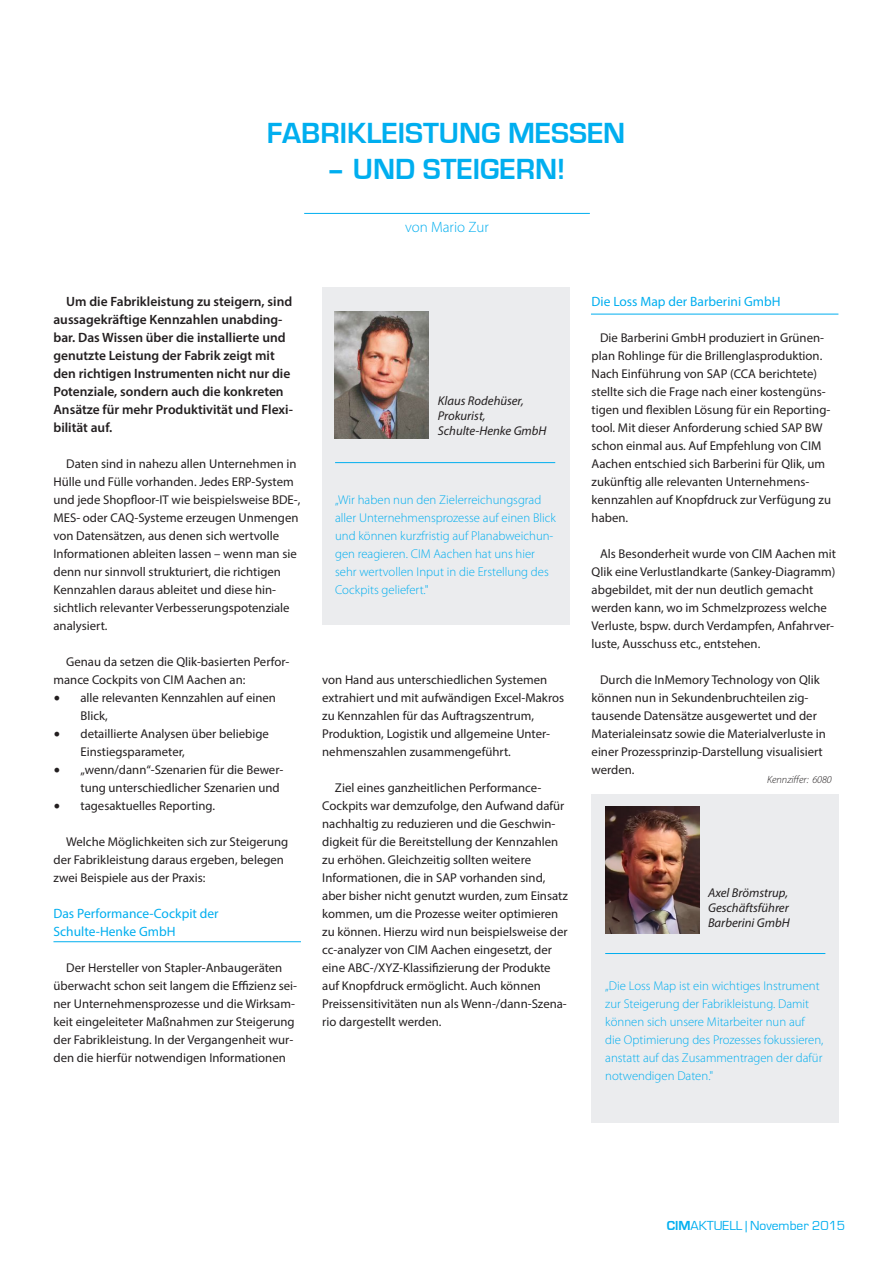
<style>
.page{position:relative;width:893px;height:1263px;background:#fff}
.page>*{position:absolute;margin:0;border:0;box-sizing:border-box;transform-origin:0 0}
.t1{font:700 30px "Eurostile";color:#00aeef}
.t2{font:300 15px "Myriad Pro";color:#00aeef}
.t3{font:600 13.5px/18px "Myriad Pro";color:#231f20}
.t4{font:13.5px/18px "Myriad Pro";color:#00aeef}
.t5{font:13.5px "Eurostile";color:#00aeef}
.t6{font:12.75px/18px "Myriad Pro";color:#231f20}
.t7{font:300 12.75px/18px "Myriad Pro";color:#00aeef}
.t8{font:italic 12.75px/15px "Myriad Pro";color:#231f20}
.t9{font:italic 300 10.5px "Myriad Pro";color:#231f20}
.s1{font-family:"Minion Pro";font-size:18px}
.s2{font-weight:700}
</style>
<div class="page">
<div style="left:322px;top:287px;width:248px;height:338px;background:#ebecee"></div>
<div style="left:591px;top:794px;width:247px;height:329px;background:#ebecee"></div>
<hr style="left:304px;top:213px;width:286px;height:1px;background:#00aeef">
<hr style="left:53px;top:941px;width:248px;height:1px;background:#00aeef">
<hr style="left:591px;top:314px;width:247px;height:1px;background:#00aeef">
<hr style="left:605px;top:953px;width:220px;height:1px;background:#00aeef">
<img style="left:605px;top:806px;width:94px;height:127px">
<img style="left:335px;top:312px;width:93px;height:126px">
<hr style="left:335px;top:462px;width:220px;height:1px;background:#00aeef">
<h1 class="t1" style="left:267px;top:117px;width:360px">FABRIKLEISTUNG MESSEN</h1>
<h1 class="t1" style="left:327px;top:153px;width:240px">– UND STEIGERN!</h1>
<p class="t2" style="left:405px;top:218px;width:85px">von Mario Zur</p>
<p class="t3" style="left:53px;top:292px;width:241px;text-indent:13px">Um die Fabrikleistung zu steigern, sind aussagekräftige Kennzahlen unabding&shy;bar. Das Wissen über die installierte und genutzte Leistung der Fabrik zeigt mit den richtigen Instrumenten nicht nur die Potenziale, sondern auch die konkreten Ansätze für mehr Produktivität und Flexi&shy;bilität auf.</p>
<p class="t6" style="left:53px;top:455px;width:248px;text-indent:13px">Daten sind in nahezu allen Unternehmen in Hülle und Fülle vorhanden. Jedes ERP-System und jede Shopfloor-IT wie beispielsweise BDE-, MES- oder CAQ-Systeme erzeugen Unmengen von Datensätzen, aus denen sich wertvolle Informationen ableiten lassen – wenn man sie denn nur sinnvoll strukturiert, die richtigen Kennzahlen daraus ableitet und diese hin&shy;sichtlich relevanter Verbesserungspotenziale analysiert.</p>
<p class="t6" style="left:53px;top:653px;width:238px;text-indent:13px">Genau da setzen die Qlik-basierten Perfor&shy;mance Cockpits von CIM Aachen an:</p>
<p class="t6" style="left:80px;top:689px;width:197px;text-indent:-27px"><span class="s1">•</span> alle relevanten Kennzahlen auf einen<br>Blick,</p>
<p class="t6" style="left:80px;top:725px;width:190px;text-indent:-27px"><span class="s1">•</span> detaillierte Analysen über beliebige<br>Einstiegsparameter,</p>
<p class="t6" style="left:53px;top:761px;width:231px;text-align:right"><span class="s1">•</span> „wenn/dann“-Szenarien für die Bewer&shy;tung unterschiedlicher Szenarien und</p>
<p class="t6" style="left:53px;top:797px;width:163px"><span class="s1">•</span> tagesaktuelles Reporting.</p>
<p class="t6" style="left:53px;top:833px;width:236px;text-indent:13px">Welche Möglichkeiten sich zur Steigerung der Fabrikleistung daraus ergeben, belegen zwei Beispiele aus der Praxis:</p>
<p class="t4" style="left:53px;top:904px;width:167px">Das Performance-Cockpit der<br>Schulte-Henke GmbH</p>
<p class="t6" style="left:53px;top:959px;width:245px;text-indent:13px">Der Hersteller von Stapler-Anbaugeräten überwacht schon seit langem die Effizienz sei&shy;ner Unternehmensprozesse und die Wirksam&shy;keit eingeleiteter Maßnahmen zur Steigerung der Fabrikleistung. In der Vergangenheit wur&shy;den die hierfür notwendigen Informationen</p>
<p class="t8" style="left:438px;top:393px;width:110px">Klaus Rodehüser,<br>Prokurist,<br>Schulte-Henke GmbH</p>
<p class="t7" style="left:335px;top:491px;width:222px">„Wir haben nun den Zielerreichungsgrad aller Unternehmensprozesse auf einen Blick und können kurzfristig auf Planabweichun&shy;gen reagieren. CIM Aachen hat uns hier sehr wertvollen Input in die Erstellung des Cockpits geliefert."</p>
<p class="t6" style="left:322px;top:671px;width:243px">von Hand aus unterschiedlichen Systemen extrahiert und mit aufwändigen Excel-Makros zu Kennzahlen für das Auftragszentrum, Produktion, Logistik und allgemeine Unter&shy;nehmenszahlen zusammengeführt.</p>
<p class="t6" style="left:322px;top:779px;width:247px;text-indent:13px">Ziel eines ganzheitlichen Performance-Cockpits war demzufolge, den Aufwand dafür nachhaltig zu reduzieren und die Geschwin&shy;digkeit für die Bereitstellung der Kennzahlen zu erhöhen. Gleichzeitig sollten weitere Informationen, die in SAP vorhanden sind, aber bisher nicht genutzt wurden, zum Einsatz kommen, um die Prozesse weiter optimieren zu können. Hierzu wird nun beispielsweise der cc-analyzer von CIM Aachen eingesetzt, der eine ABC-/XYZ-Klassifizierung der Produkte auf Knopfdruck ermöglicht. Auch können Preissensitivitäten nun als Wenn-/dann-Szena&shy;rio dargestellt werden.</p>
<p class="t4" style="left:592px;top:292px;width:190px">Die Loss Map der Barberini GmbH</p>
<p class="t6" style="left:592px;top:329px;width:241px;text-indent:9px">Die Barberini GmbH produziert in Grünen&shy;plan Rohlinge für die Brillenglasproduktion.<br>Nach Einführung von SAP (CCA berichtete) stellte sich die Frage nach einer kostengüns&shy;tigen und flexiblen Lösung für ein Reporting&shy;tool. Mit dieser Anforderung schied SAP BW schon einmal aus. Auf Empfehlung von CIM Aachen entschied sich Barberini für Qlik, um zukünftig alle relevanten Unternehmens&shy;kennzahlen auf Knopfdruck zur Verfügung zu haben.</p>
<p class="t6" style="left:592px;top:545px;width:246px;text-indent:9px">Als Besonderheit wurde von CIM Aachen mit Qlik eine Verlustlandkarte (Sankey-Diagramm) abgebildet, mit der nun deutlich gemacht werden kann, wo im Schmelzprozess welche Verluste, bspw. durch Verdampfen, Anfahrver&shy;luste, Ausschuss etc., entstehen.</p>
<p class="t6" style="left:592px;top:671px;width:236px;text-indent:9px">Durch die InMemory Technology von Qlik können nun in Sekundenbruchteilen zig&shy;tausende Datensätze ausgewertet und der Materialeinsatz sowie die Materialverluste in einer Prozessprinzip-Darstellung visualisiert werden.</p>
<p class="t9" style="left:767px;top:773px;width:66px">Kennziffer: 6080</p>
<p class="t8" style="left:708px;top:885px;width:83px">Axel Brömstrup,<br>Geschäftsführer<br>Barberini GmbH</p>
<p class="t7" style="left:605px;top:977px;width:220px">„Die Loss Map ist ein wichtiges Instrument zur Steigerung der Fabrikleistung. Damit können sich unsere Mitarbeiter nun auf die Optimierung des Prozesses fokussieren, anstatt auf das Zusammentragen der dafür notwendigen Daten."</p>
<p class="t5" style="left:667px;top:1218px;width:180px"><span class="s2">CIM</span>AKTUELL | November 2015</p>
</div>
